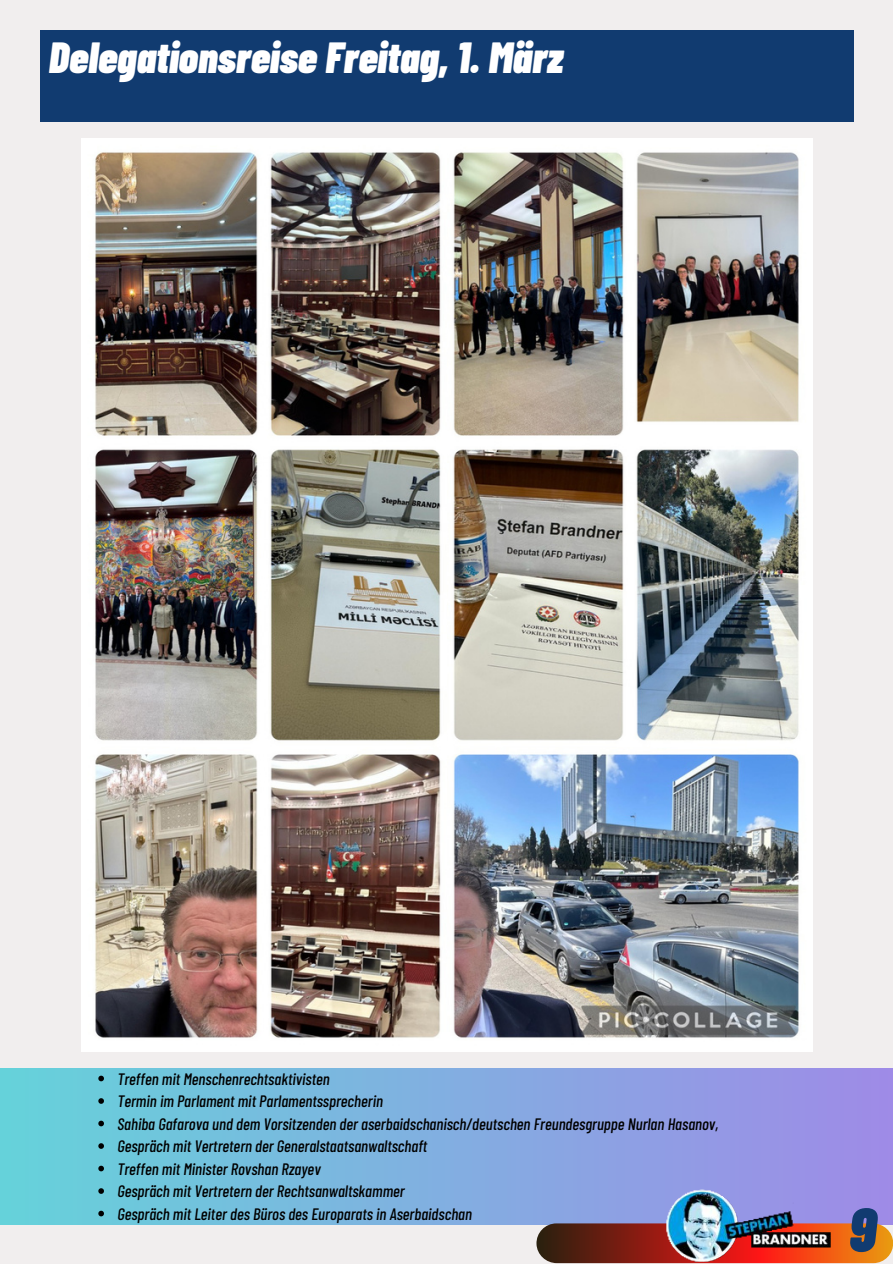
<style>
.page{position:relative;width:893px;height:1264px;background:#fff}
.page>*{position:absolute;margin:0;border:0;box-sizing:border-box;transform-origin:0 0}
.t1{font:italic 900 61.5px "Barlow Condensed";color:#113b70}
.t2{font:italic 900 43.5px "Barlow Condensed";color:#fff}
.t3{font:italic 500 16.5px/22.5px "Barlow Condensed";color:#000}
</style>
<div class="page">
<div style="left:0;top:0;width:892px;height:1263px;background:#f1eeee"></div>
<div style="left:0;top:1068px;width:892px;height:156px;background:linear-gradient(to right,#65d2da,#9f8be7)"></div>
<svg style="left:536px;top:1223px;width:356px;height:40px;background:#94431c"></svg>
<img style="left:662px;top:1186px;width:171px;height:77px">
<div style="left:40px;top:30px;width:813px;height:92px;background:#113b70"></div>
<img style="left:82px;top:138px;width:730px;height:913px">
<svg style="left:98px;top:1075px;width:6px;height:6px"></svg>
<svg style="left:98px;top:1098px;width:6px;height:5px"></svg>
<svg style="left:98px;top:1120px;width:6px;height:6px"></svg>
<svg style="left:98px;top:1143px;width:6px;height:5px"></svg>
<svg style="left:98px;top:1165px;width:6px;height:6px"></svg>
<svg style="left:98px;top:1188px;width:6px;height:5px"></svg>
<svg style="left:98px;top:1210px;width:6px;height:6px"></svg>
<h2 class="t2" style="left:49px;top:27px;width:515px">Delegationsreise Freitag, 1. März</h2>
<p class="t3" style="left:117px;top:1066px;width:602px">Treffen mit Menschenrechtsaktivisten<br>Termin im Parlament mit Parlamentssprecherin<br>Sahiba Gafarova und dem Vorsitzenden der aserbaidschanisch/deutschen Freundesgruppe Nurlan Hasanov, Gespräch mit Vertretern der Generalstaatsanwaltschaft<br>Treffen mit Minister Rovshan Rzayev<br>Gespräch mit Vertretern der Rechtsanwaltskammer<br>Gespräch mit Leiter des Büros des Europarats in Aserbaidschan</p>
<h1 class="t1" style="left:848px;top:1185px;width:29px">9</h1>
</div>
